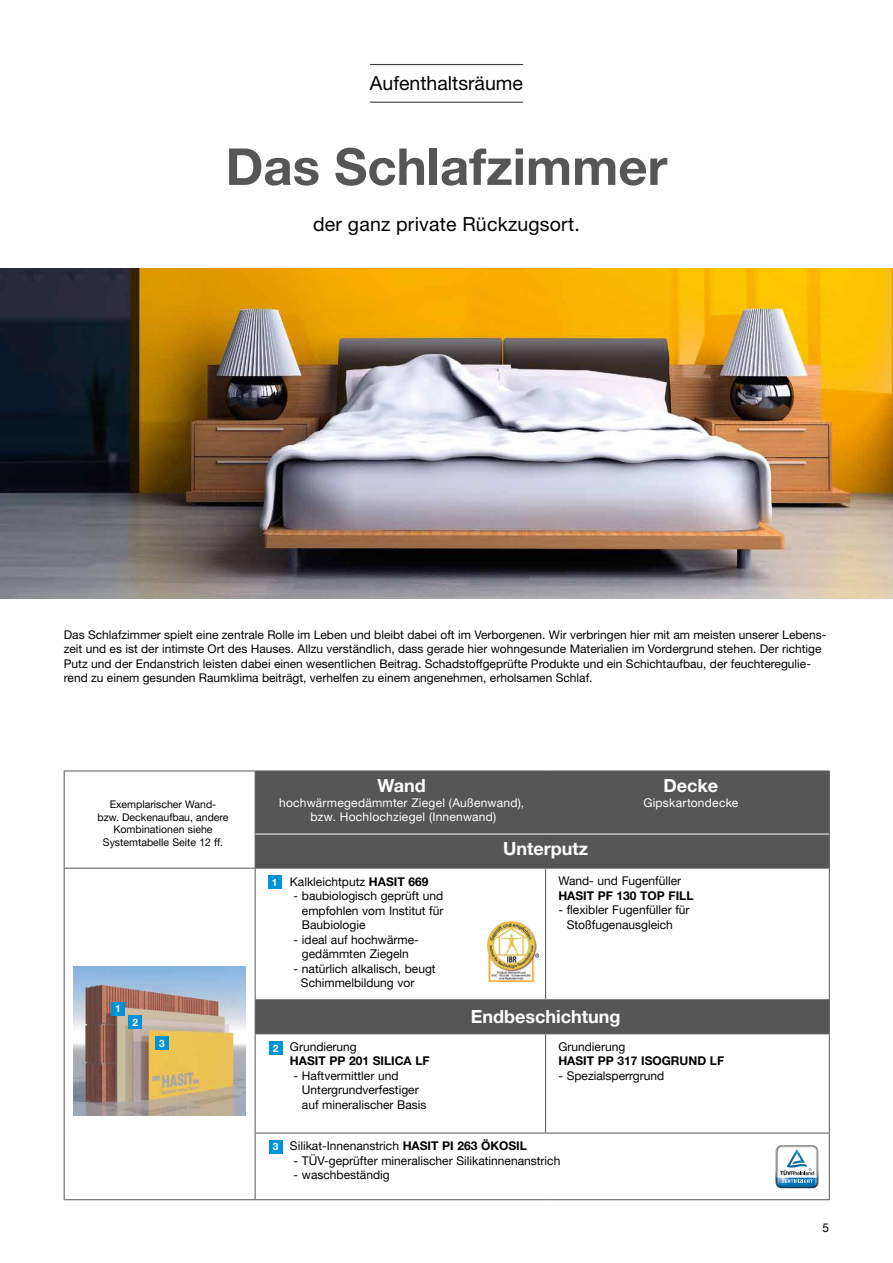
<style>
.page{position:relative;width:893px;height:1263px;background:#fff}
.page>*{position:absolute;margin:0;border:0;box-sizing:border-box;transform-origin:0 0}
.t1{font:700 51px "Helvetica Neue LT Std";color:#565656}
.t2{font:19.5px "Helvetica Neue LT Std";letter-spacing:.01em;color:#000}
.t3{font:700 18px "Helvetica Neue LT Pro";color:#fff}
.t4{font:12px/14.4px "Helvetica Neue LT Std";color:#000}
.t5{font:12px/14.4px "Helvetica Neue LT Pro";color:#000}
.t6{font:12px/14.4px "Helvetica Neue LT Pro";letter-spacing:.02em;color:#fff;text-align:center}
.t7{font:700 12px "Helvetica Neue LT Pro";color:#000}
.t8{font:10.5px/12.6px "Helvetica Neue LT Pro";color:#000;text-align:center}
.t9{font:700 10.2px "Helvetica Neue LT Pro";color:#fff}
.s1{font-weight:700}
.s2{color:#fff}
</style>
<div class="page">
<img style="left:0;top:269px;width:893px;height:329px">
<div style="left:256px;top:772px;width:573px;height:96px;background:#565656"></div>
<svg style="left:73px;top:869px;width:756px;height:330px"></svg>
<hr style="left:64px;top:771px;width:191px;height:1px;background:#565656">
<hr style="left:64px;top:771px;width:1px;height:63px;background:#565656">
<hr style="left:64px;top:834px;width:1px;height:34px;background:#565656">
<hr style="left:64px;top:868px;width:191px;height:1px;background:#565656">
<hr style="left:64px;top:868px;width:1px;height:132px;background:#565656">
<hr style="left:255px;top:868px;width:1px;height:131px;background:#565656">
<hr style="left:545px;top:868px;width:1px;height:131px;background:#565656">
<hr style="left:829px;top:868px;width:1px;height:131px;background:#565656">
<hr style="left:64px;top:1000px;width:1px;height:34px;background:#565656">
<hr style="left:255px;top:999px;width:291px;height:1px;background:#565656">
<hr style="left:255px;top:1000px;width:1px;height:33px;background:#565656">
<hr style="left:546px;top:999px;width:284px;height:1px;background:#565656">
<hr style="left:829px;top:1000px;width:1px;height:33px;background:#565656">
<hr style="left:64px;top:1034px;width:1px;height:99px;background:#565656">
<hr style="left:255px;top:1033px;width:291px;height:1px;background:#565656">
<hr style="left:255px;top:1034px;width:1px;height:99px;background:#565656">
<hr style="left:546px;top:1033px;width:284px;height:1px;background:#565656">
<hr style="left:545px;top:1034px;width:1px;height:99px;background:#565656">
<hr style="left:829px;top:1034px;width:1px;height:99px;background:#565656">
<hr style="left:64px;top:1133px;width:1px;height:66px;background:#565656">
<hr style="left:255px;top:1133px;width:291px;height:1px;background:#565656">
<hr style="left:255px;top:1133px;width:1px;height:66px;background:#565656">
<hr style="left:546px;top:1133px;width:284px;height:1px;background:#565656">
<hr style="left:829px;top:1133px;width:1px;height:66px;background:#565656">
<hr style="left:64px;top:1199px;width:191px;height:1px;background:#565656">
<hr style="left:255px;top:1199px;width:291px;height:1px;background:#565656">
<hr style="left:546px;top:1199px;width:284px;height:1px;background:#565656">
<hr style="left:255px;top:771px;width:291px;height:1px;background:#565656">
<hr style="left:255px;top:771px;width:1px;height:63px;background:#565656">
<hr style="left:546px;top:771px;width:284px;height:1px;background:#565656">
<hr style="left:545px;top:771px;width:1px;height:63px;background:#565656">
<hr style="left:829px;top:771px;width:1px;height:63px;background:#565656">
<hr style="left:255px;top:834px;width:1px;height:34px;background:#565656">
<hr style="left:829px;top:834px;width:1px;height:34px;background:#565656">
<hr style="left:255px;top:868px;width:291px;height:1px;background:#565656">
<hr style="left:546px;top:868px;width:284px;height:1px;background:#565656">
<hr style="left:255px;top:834px;width:291px;height:1px;background:#fff">
<hr style="left:546px;top:834px;width:283px;height:1px;background:#fff">
<svg style="left:775px;top:1145px;width:44px;height:43px"></svg>
<img style="left:487px;top:922px;width:52px;height:60px">
<div style="left:268px;top:875px;width:14px;height:14px;background:#0092d6"></div>
<div style="left:269px;top:1041px;width:14px;height:14px;background:#0092d6"></div>
<div style="left:269px;top:1140px;width:14px;height:14px;background:#0092d6"></div>
<img style="left:74px;top:967px;width:172px;height:148px">
<div style="left:111px;top:1001px;width:14px;height:14px;background:#0092d6"></div>
<div style="left:129px;top:1015px;width:13px;height:14px;background:#0092d6"></div>
<div style="left:155px;top:1036px;width:14px;height:14px;background:#0092d6"></div>
<hr style="left:370px;top:64px;width:153px;height:1px;background:#3f3f41">
<hr style="left:370px;top:102px;width:153px;height:1px;background:#3f3f41">
<h2 class="t2" style="left:370px;top:71px;width:155px">Aufenthaltsräume</h2>
<h1 class="t1" style="left:226px;top:135px;width:443px">Das Schlafzimmer</h1>
<h2 class="t2" style="left:313px;top:212px;width:268px">der ganz private Rückzugsort.</h2>
<p class="t4" style="left:64px;top:627px;width:764px">Das Schlafzimmer spielt eine zentrale Rolle im Leben und bleibt dabei oft im Verborgenen. Wir verbringen hier mit am meisten unserer Lebens&shy;zeit und es ist der intimste Ort des Hauses. Allzu verständlich, dass gerade hier wohngesunde Materialien im Vordergrund stehen. Der richtige Putz und der Endanstrich leisten dabei einen wesentlichen Beitrag. Schadstoffgeprüfte Produkte und ein Schichtaufbau, der feuchteregulie&shy;rend zu einem gesunden Raumklima beiträgt, verhelfen zu einem angenehmen, erholsamen Schlaf.</p>
<p class="t8" style="left:97px;top:798px;width:133px">Exemplarischer Wand-<br>bzw. Deckenaufbau, andere<br>Kombinationen siehe<br>Systemtabelle Seite 12 ff.</p>
<p class="t9" style="left:115px;top:1002px;width:7px">1</p>
<p class="t9" style="left:133px;top:1016px;width:7px">2</p>
<p class="t9" style="left:159px;top:1037px;width:7px">3</p>
<h3 class="t3" style="left:377px;top:775px;width:50px">Wand</h3>
<p class="t6" style="left:279px;top:795px;width:246px">hochwärmegedämmter Ziegel (Außenwand), bzw. Hochlochziegel (Innenwand)</p>
<h3 class="t3" style="left:503px;top:838px;width:87px">Unterputz</h3>
<h3 class="t3" style="left:663px;top:775px;width:56px">Decke</h3>
<p class="t6" style="left:643px;top:795px;width:97px">Gipskartondecke</p>
<p class="t9" style="left:272px;top:876px;width:7px">1</p>
<p class="t5" style="left:290px;top:874px;width:140px">Kalkleichtputz <span class="s1">HASIT 669</span></p>
<p class="t5" style="left:294px;top:888px;width:151px">- baubiologisch geprüft und</p>
<p class="t5" style="left:294px;top:903px;width:151px"><span class="s2">-</span> empfohlen vom Institut für</p>
<p class="t5" style="left:294px;top:917px;width:73px"><span class="s2">-</span> Baubiologie</p>
<p class="t5" style="left:294px;top:932px;width:127px">- ideal auf hochwärme-</p>
<p class="t5" style="left:294px;top:946px;width:117px"><span class="s2">-</span> gedämmten Ziegeln</p>
<p class="t5" style="left:301px;top:961px;width:136px;text-indent:-7px">- natürlich alkalisch, beugt<br>Schimmelbildung vor</p>
<p class="t9" style="left:273px;top:1042px;width:7px">2</p>
<p class="t5" style="left:290px;top:1039px;width:68px">Grundierung</p>
<p class="t7" style="left:290px;top:1054px;width:141px">HASIT PP 201 SILICA LF</p>
<p class="t5" style="left:294px;top:1068px;width:106px">- Haftvermittler und</p>
<p class="t5" style="left:294px;top:1082px;width:127px"><span class="s2">-</span> Untergrundverfestiger</p>
<p class="t5" style="left:294px;top:1097px;width:134px"><span class="s2">-</span> auf mineralischer Basis</p>
<p class="t5" style="left:558px;top:873px;width:124px">Wand- und Fugenfüller</p>
<p class="t7" style="left:558px;top:888px;width:137px">HASIT PF 130 TOP FILL</p>
<p class="t5" style="left:558px;top:902px;width:133px">- flexibler Fugenfüller für</p>
<p class="t5" style="left:558px;top:917px;width:116px"><span class="s2">-</span> Stoßfugenausgleich</p>
<h3 class="t3" style="left:471px;top:1006px;width:151px">Endbeschichtung</h3>
<p class="t5" style="left:558px;top:1039px;width:68px">Grundierung</p>
<p class="t7" style="left:558px;top:1054px;width:167px">HASIT PP 317 ISOGRUND LF</p>
<p class="t5" style="left:558px;top:1068px;width:107px">- Spezialsperrgrund</p>
<p class="t9" style="left:273px;top:1140px;width:7px">3</p>
<p class="t5" style="left:290px;top:1138px;width:238px">Silikat-Innenanstrich <span class="s1">HASIT PI 263 ÖKOSIL</span></p>
<p class="t5" style="left:294px;top:1153px;width:268px">- TÜV-geprüfter mineralischer Silikatinnenanstrich</p>
<p class="t5" style="left:294px;top:1167px;width:98px">- waschbeständig</p>
<p class="t5" style="left:822px;top:1220px;width:8px">5</p>
</div>
